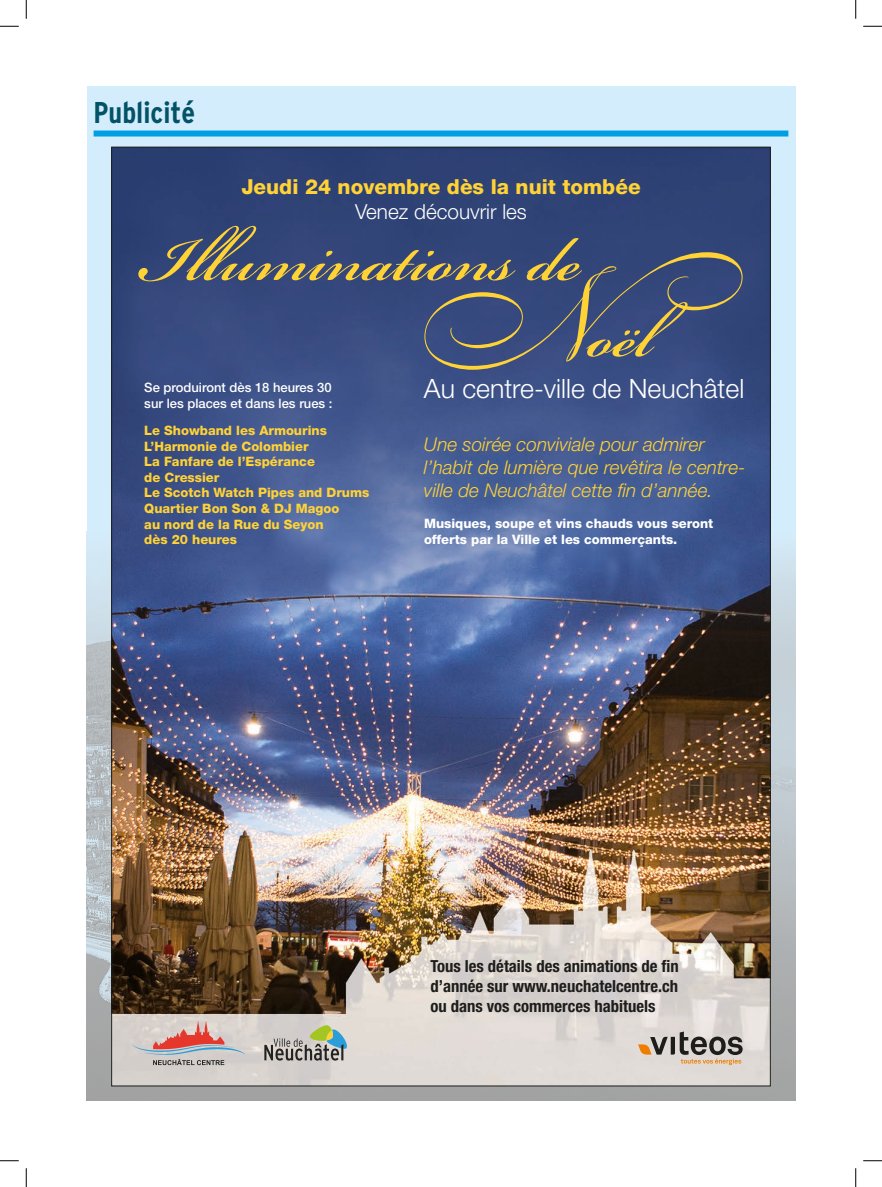
<style>
.page{position:relative;width:882px;height:1187px;background:#fff}
.page>*{position:absolute;margin:0;border:0;box-sizing:border-box;transform-origin:0 0}
.t1{font:94.5px "Bickham Script MM 600";color:#ffd236}
.t2{font:94.5px "Bickham Script MM Sw Caps 600";color:#ffd236}
.t3{font:700 condensed 30px "Interstate";color:#035368}
.t4{font:300 26.62px "Helvetica Neue";color:#fff}
.t5{font:800 20.75px "Helvetica Neue";color:#ffd236}
.t6{font:300 20.75px "Helvetica Neue";color:#fff}
.t7{font:italic 300 18.88px/22.8px "Helvetica Neue";color:#ffd236}
.t8{font:700 condensed 16.62px/20px "Helvetica Neue";color:#1d1d1b;text-align:justify}
.t9{font:800 13px/15.6px "Helvetica Neue";color:#ffd236}
.t10{font:800 13px/15.6px "Helvetica Neue";color:#fff}
.t11{font:500 13px/15.6px "Helvetica Neue";color:#fff}
</style>
<div class="page">
<div style="left:86px;top:86px;width:709px;height:1014px;background:#d4edfc"></div>
<img style="left:86px;top:532px;width:709px;height:568px">
<div style="left:94px;top:130px;width:694px;height:6px;background:#009fe3"></div>
<img style="left:113px;top:149px;width:655px;height:935px">
<svg style="left:132px;top:1021px;width:113px;height:44px;background:#cbb2af"></svg>
<svg style="left:264px;top:1024px;width:85px;height:36px;background:#a7ada0"></svg>
<svg style="left:638px;top:1031px;width:104px;height:34px;background:#b1a69c"></svg>
<svg style="left:0;top:25px;width:19px;height:2px"></svg>
<svg style="left:863px;top:25px;width:19px;height:2px"></svg>
<svg style="left:0;top:1160px;width:19px;height:1px"></svg>
<svg style="left:863px;top:1160px;width:19px;height:1px"></svg>
<svg style="left:25px;top:0;width:2px;height:19px"></svg>
<svg style="left:25px;top:1168px;width:2px;height:18px"></svg>
<svg style="left:855px;top:0;width:1px;height:19px"></svg>
<svg style="left:855px;top:1168px;width:1px;height:18px"></svg>
<h2 class="t3" style="left:94px;top:96px;width:103px">Publicité</h2>
<h3 class="t5" style="left:241px;top:174px;width:401px">Jeudi 24 novembre dès la nuit tombée</h3>
<h3 class="t6" style="left:355px;top:199px;width:173px">Venez découvrir les</h3>
<h1 class="t1" style="left:140px;top:209px;width:442px">Illuminations de</h1>
<h1 class="t2" style="left:412px;top:268px;width:332px">N</h1>
<h3 class="t4" style="left:424px;top:372px;width:322px">Au centre-ville de Neuchâtel</h3>
<h1 class="t1" style="left:588px;top:285px;width:67px">oël</h1>
<p class="t11" style="left:144px;top:379px;width:190px">Se produiront dès 18 heures 30 sur les places et dans les rues :</p>
<p class="t9" style="left:144px;top:422px;width:226px">Le Showband les Armourins<br>L’Harmonie de Colombier<br>La Fanfare de l’Espérance<br>de Cressier<br>Le Scotch Watch Pipes and Drums<br>Quartier Bon Son &amp; DJ Magoo<br>au nord de la Rue du Seyon<br>dès 20 heures</p>
<h3 class="t7" style="left:424px;top:433px;width:323px">Une soirée conviviale pour admirer l’habit de lumière que revêtira le centre&shy;ville de Neuchâtel cette fin d’année.</h3>
<p class="t10" style="left:424px;top:515px;width:291px">Musiques, soupe et vins chauds vous seront offerts par la Ville et les commerçants.</p>
<p class="t8" style="left:430px;top:955px;width:250px">Tous les détails des animations de fin d’année sur www.neuchatelcentre.ch ou dans vos commerces habituels</p>
</div>
